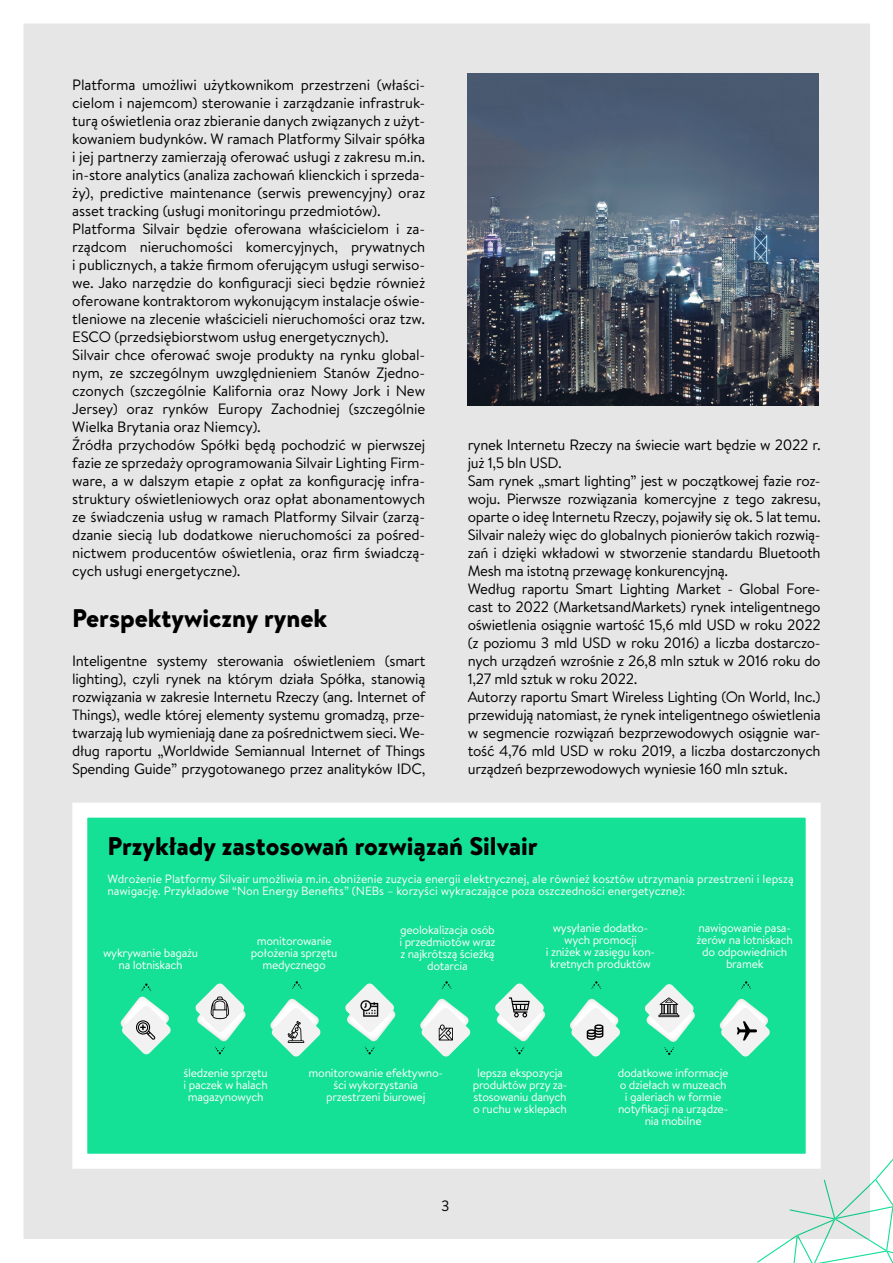
<style>
.page{position:relative;width:893px;height:1263px;background:#fff}
.page>*{position:absolute;margin:0;border:0;box-sizing:border-box;transform-origin:0 0}
.t1{font:900 25.5px "Brandon Text";color:#000}
.podstawowy_akapit{font:15px/18px "Brandon Text";letter-spacing:-.02em;color:#000;text-align:justify}
.ramka_graficzna{font:12px/12px "Brandon Text";letter-spacing:-.02em;color:#fff;text-align:center}
.ramka_graficzna-2{font:12px/12px "Brandon Text";color:#fff}
</style>
<div class="page">
<div style="left:24px;top:24px;width:845px;height:1214px;background:#e6e6e6"></div>
<svg style="left:756px;top:1156px;width:137px;height:107px"></svg>
<div style="left:72px;top:803px;width:749px;height:366px;background:#14e096;border:15px solid #fff"></div>
<img style="left:121px;top:996px;width:34px;height:31px">
<svg style="left:142px;top:983px;width:9px;height:8px"></svg>
<svg style="left:122px;top:1005px;width:49px;height:50px"></svg>
<img style="left:210px;top:1013px;width:36px;height:28px">
<svg style="left:215px;top:1047px;width:10px;height:7px"></svg>
<svg style="left:195px;top:983px;width:50px;height:49px"></svg>
<img style="left:360px;top:1011px;width:35px;height:30px">
<svg style="left:345px;top:983px;width:49px;height:49px"></svg>
<svg style="left:365px;top:1047px;width:10px;height:7px"></svg>
<img style="left:359px;top:999px;width:21px;height:20px">
<img style="left:420px;top:999px;width:34px;height:29px">
<svg style="left:421px;top:1007px;width:50px;height:50px"></svg>
<svg style="left:442px;top:981px;width:10px;height:8px"></svg>
<img style="left:270px;top:999px;width:34px;height:28px">
<svg style="left:292px;top:981px;width:10px;height:8px"></svg>
<svg style="left:271px;top:1007px;width:50px;height:50px"></svg>
<img style="left:510px;top:1011px;width:35px;height:30px">
<svg style="left:515px;top:1047px;width:9px;height:7px"></svg>
<svg style="left:495px;top:983px;width:49px;height:49px"></svg>
<img style="left:570px;top:999px;width:34px;height:29px">
<svg style="left:591px;top:981px;width:10px;height:8px"></svg>
<svg style="left:571px;top:1007px;width:49px;height:50px"></svg>
<img style="left:660px;top:1012px;width:35px;height:30px">
<svg style="left:664px;top:1047px;width:10px;height:8px"></svg>
<svg style="left:645px;top:984px;width:49px;height:49px"></svg>
<img style="left:720px;top:999px;width:34px;height:30px">
<svg style="left:741px;top:981px;width:10px;height:8px"></svg>
<svg style="left:721px;top:1007px;width:49px;height:50px"></svg>
<img style="left:468px;top:74px;width:350px;height:331px">
<p class="podstawowy_akapit" style="left:72px;top:75px;width:354px">Platforma umożliwi użytkownikom przestrzeni (właści&shy;cielom i najemcom) sterowanie i zarządzanie infrastruk&shy;turą oświetlenia oraz zbieranie danych związanych z użyt&shy;kowaniem budynków. W ramach Platformy Silvair spółka i jej partnerzy zamierzają oferować usługi z zakresu m.in. in-store analytics (analiza zachowań klienckich i sprzeda&shy;ży), predictive maintenance (serwis prewencyjny) oraz asset tracking (usługi monitoringu przedmiotów).</p>
<p class="podstawowy_akapit" style="left:72px;top:219px;width:354px">Platforma Silvair będzie oferowana właścicielom i za&shy;rządcom nieruchomości komercyjnych, prywatnych i publicznych, a także firmom oferującym usługi serwiso&shy;we. Jako narzędzie do konfiguracji sieci będzie również oferowane kontraktorom wykonującym instalacje oświe&shy;tleniowe na zlecenie właścicieli nieruchomości oraz tzw.<br>ESCO (przedsiębiorstwom usług energetycznych).</p>
<p class="podstawowy_akapit" style="left:72px;top:345px;width:354px">Silvair chce oferować swoje produkty na rynku global&shy;nym, ze szczególnym uwzględnieniem Stanów Zjedno&shy;czonych (szczególnie Kalifornia oraz Nowy Jork i New Jersey) oraz rynków Europy Zachodniej (szczególnie Wielka Brytania oraz Niemcy).</p>
<p class="podstawowy_akapit" style="left:72px;top:435px;width:354px">Źródła przychodów Spółki będą pochodzić w pierwszej fazie ze sprzedaży oprogramowania Silvair Lighting Firm&shy;ware, a w dalszym etapie z opłat za konfigurację infra&shy;struktury oświetleniowych oraz opłat abonamentowych ze świadczenia usług w ramach Platformy Silvair (zarzą&shy;dzanie siecią lub dodatkowe nieruchomości za pośred&shy;nictwem producentów oświetlenia, oraz firm świadczą&shy;cych usługi energetyczne).</p>
<p class="t1" style="left:72px;top:600px;width:256px">Perspektywiczny rynek</p>
<p class="podstawowy_akapit" style="left:72px;top:651px;width:355px">Inteligentne systemy sterowania oświetleniem (smart lighting), czyli rynek na którym działa Spółka, stanowią rozwiązania w zakresie Internetu Rzeczy (ang. Internet of Things), wedle której elementy systemu gromadzą, prze&shy;twarzają lub wymieniają dane za pośrednictwem sieci. We&shy;dług raportu „Worldwide Semiannual Internet of Things Spending Guide” przygotowanego przez analityków IDC,</p>
<p class="podstawowy_akapit" style="left:468px;top:435px;width:354px">rynek Internetu Rzeczy na świecie wart będzie w 2022 r. już 1,5 bln USD.</p>
<p class="podstawowy_akapit" style="left:468px;top:471px;width:354px">Sam rynek „smart lighting” jest w początkowej fazie roz&shy;woju. Pierwsze rozwiązania komercyjne z tego zakresu, oparte o ideę Internetu Rzeczy, pojawiły się ok. 5 lat temu.</p>
<p class="podstawowy_akapit" style="left:468px;top:525px;width:354px">Silvair należy więc do globalnych pionierów takich rozwią&shy;zań i dzięki wkładowi w stworzenie standardu Bluetooth Mesh ma istotną przewagę konkurencyjną.</p>
<p class="podstawowy_akapit" style="left:468px;top:579px;width:354px">Według raportu Smart Lighting Market - Global Fore&shy;cast to 2022 (MarketsandMarkets) rynek inteligentnego oświetlenia osiągnie wartość 15,6 mld USD w roku 2022 (z poziomu 3 mld USD w roku 2016) a liczba dostarczo&shy;nych urządzeń wzrośnie z 26,8 mln sztuk w 2016 roku do 1,27 mld sztuk w roku 2022.</p>
<p class="podstawowy_akapit" style="left:468px;top:687px;width:354px">Autorzy raportu Smart Wireless Lighting (On World, Inc.) przewidują natomiast, że rynek inteligentnego oświetlenia w segmencie rozwiązań bezprzewodowych osiągnie war&shy;tość 4,76 mld USD w roku 2019, a liczba dostarczonych urządzeń bezprzewodowych wyniesie 160 mln sztuk.</p>
<p class="t1" style="left:107px;top:828px;width:432px">Przykłady zastosowań rozwiązań Silvair</p>
<p class="ramka_graficzna-2" style="left:107px;top:872px;width:688px">Wdrożenie Platformy Silvair umożliwia m.in. obniżenie zuzycia energii elektrycznej, ale również kosztów utrzymania przestrzeni i lepszą nawigację. Przykładowe “Non Energy Benefits” (NEBs – korzyści wykraczające poza oszczedności energetyczne):</p>
<p class="ramka_graficzna" style="left:103px;top:947px;width:97px">wykrywanie bagażu na lotniskach</p>
<p class="ramka_graficzna" style="left:251px;top:934px;width:88px">monitorowanie położenia sprzętu medycznego</p>
<p class="ramka_graficzna" style="left:399px;top:923px;width:97px">geolokalizacja osób i przedmiotów wraz z najkrótszą ścieżką dotarcia</p>
<p class="ramka_graficzna" style="left:546px;top:921px;width:111px">wysyłanie dodatko&shy;wych promocji<br>i zniżek w zasięgu kon&shy;kretnych produktów</p>
<p class="ramka_graficzna" style="left:697px;top:921px;width:98px">nawigowanie pasa&shy;żerów na lotniskach do odpowiednich bramek</p>
<p class="ramka_graficzna" style="left:183px;top:1066px;width:86px">śledzenie sprzętu i paczek w halach magazynowych</p>
<p class="ramka_graficzna" style="left:308px;top:1066px;width:136px">monitorowanie efektywno&shy;ści wykorzystania przestrzeni biurowej</p>
<p class="ramka_graficzna" style="left:473px;top:1066px;width:96px">lepsza ekspozycja produktów przy za&shy;stosowaniu danych o ruchu w sklepach</p>
<p class="ramka_graficzna" style="left:618px;top:1067px;width:112px">dodatkowe informacje o dziełach w muzeach i galeriach w formie notyfikacji na urządze&shy;nia mobilne</p>
<p class="podstawowy_akapit" style="left:441px;top:1197px;width:10px">3</p>
</div>
